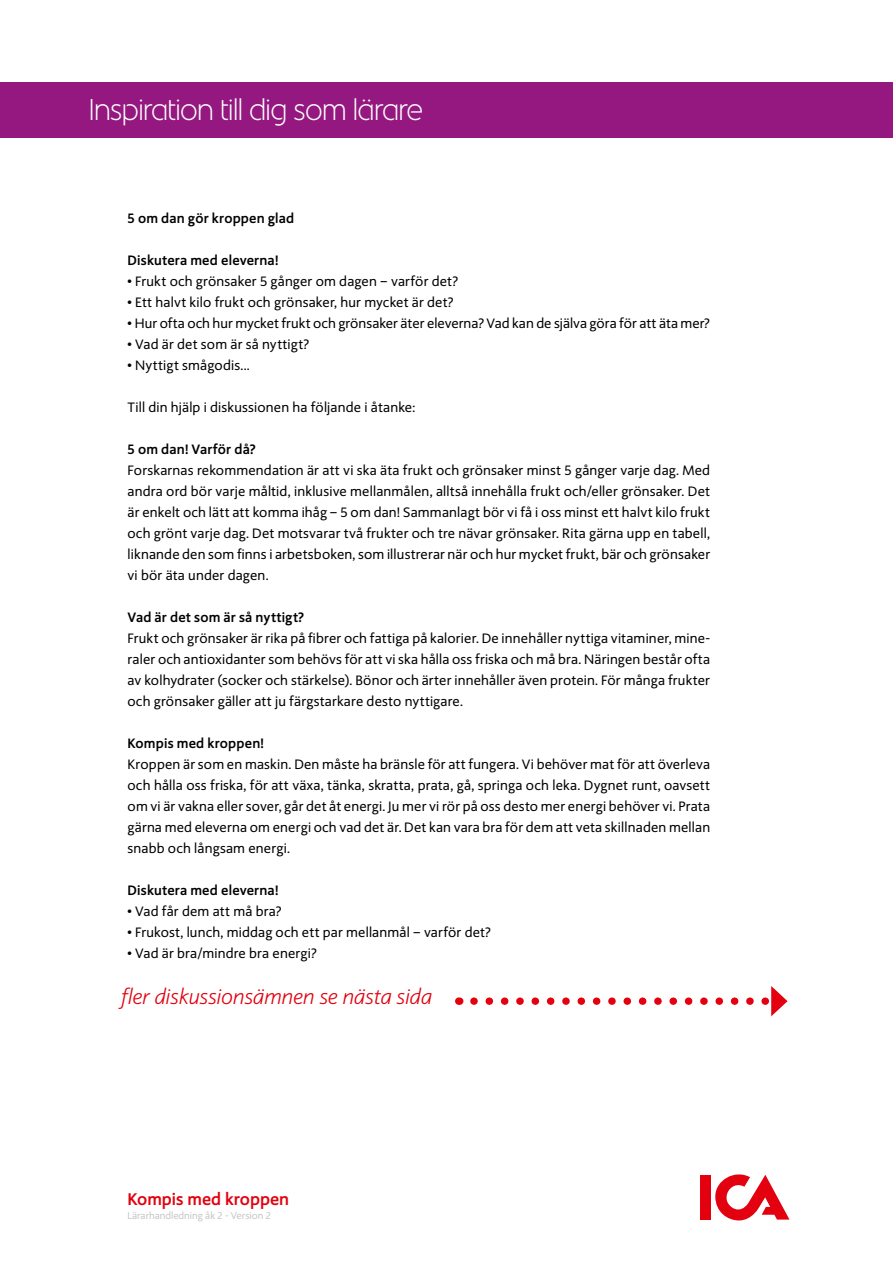
<style>
.page{position:relative;width:893px;height:1263px;background:#fff}
.page>*{position:absolute;margin:0;border:0;box-sizing:border-box;transform-origin:0 0}
.t1{font:300 30px "ICA Rubrik";color:#fff}
.t2{font:italic 300 21px "ICA Text";color:#e3000f}
.t3{font:700 16.8px "ICA Text";color:#e3000f}
.t4{font:13.5px/21px "ICA Text";letter-spacing:.015em;color:#000;text-align:justify}
.t5{font:700 13.5px "ICA Text";letter-spacing:.015em;color:#000}
.t6{font:9.75px "ICA Text";color:#c5c6c6}
</style>
<div class="page">
<div style="left:0;top:82px;width:893px;height:56px;background:#951881"></div>
<div style="left:700px;top:1175px;width:11px;height:44px;background:#e3000f"></div>
<svg style="left:715px;top:1174px;width:74px;height:46px"></svg>
<svg style="left:474px;top:986px;width:313px;height:30px"></svg>
<h1 class="t1" style="left:89px;top:93px;width:335px">Inspiration till dig som lärare</h1>
<p class="t5" style="left:128px;top:210px;width:168px">5 om dan gör kroppen glad</p>
<p class="t5" style="left:128px;top:252px;width:152px">Diskutera med eleverna!</p>
<p class="t4" style="left:128px;top:271px;width:332px">• Frukt och grönsaker 5 gånger om dagen – varför det?</p>
<p class="t4" style="left:128px;top:292px;width:327px">• Ett halvt kilo frukt och grönsaker, hur mycket är det?</p>
<p class="t4" style="left:128px;top:313px;width:584px">• Hur ofta och hur mycket frukt och grönsaker äter eleverna? Vad kan de själva göra för att äta mer?</p>
<p class="t4" style="left:128px;top:334px;width:183px">• Vad är det som är så nyttigt?</p>
<p class="t4" style="left:128px;top:355px;width:124px">• Nyttigt smågodis...</p>
<p class="t4" style="left:128px;top:397px;width:289px">Till din hjälp i diskussionen ha följande i åtanke:</p>
<p class="t5" style="left:128px;top:441px;width:130px">5 om dan! Varför då?</p>
<p class="t4" style="left:128px;top:460px;width:584px">Forskarnas rekommendation är att vi ska äta frukt och grönsaker minst 5 gånger varje dag. Med andra ord bör varje måltid, inklusive mellanmålen, alltså innehålla frukt och/eller grönsaker. Det är enkelt och lätt att komma ihåg – 5 om dan! Sammanlagt bör vi få i oss minst ett halvt kilo frukt och grönt varje dag. Det motsvarar två frukter och tre nävar grönsaker. Rita gärna upp en tabell, liknande den som finns i arbetsboken, som illustrerar när och hur mycket frukt, bär och grönsaker vi bör äta under dagen.</p>
<p class="t5" style="left:128px;top:609px;width:178px">Vad är det som är så nyttigt?</p>
<p class="t4" style="left:128px;top:628px;width:584px">Frukt och grönsaker är rika på fibrer och fattiga på kalorier. De innehåller nyttiga vitaminer, mine&shy;raler och antioxidanter som behövs för att vi ska hålla oss friska och må bra. Näringen består ofta av kolhydrater (socker och stärkelse). Bönor och ärter innehåller även protein. För många frukter och grönsaker gäller att ju färgstarkare desto nyttigare.</p>
<p class="t5" style="left:128px;top:735px;width:138px">Kompis med kroppen!</p>
<p class="t4" style="left:128px;top:754px;width:584px">Kroppen är som en maskin. Den måste ha bränsle för att fungera. Vi behöver mat för att överleva och hålla oss friska, för att växa, tänka, skratta, prata, gå, springa och leka. Dygnet runt, oavsett om vi är vakna eller sover, går det åt energi. Ju mer vi rör på oss desto mer energi behöver vi. Prata gärna med eleverna om energi och vad det är. Det kan vara bra för dem att veta skillnaden mellan snabb och långsam energi.</p>
<p class="t5" style="left:128px;top:882px;width:152px">Diskutera med eleverna!</p>
<p class="t4" style="left:128px;top:901px;width:155px">• Vad får dem att må bra?</p>
<p class="t4" style="left:128px;top:922px;width:365px">• Frukost, lunch, middag och ett par mellanmål – varför det?</p>
<p class="t4" style="left:128px;top:943px;width:191px">• Vad är bra/mindre bra energi?</p>
<h2 class="t2" style="left:121px;top:983px;width:313px">fler diskussionsämnen se nästa sida</h2>
<p class="t3" style="left:128px;top:1189px;width:163px">Kompis med kroppen</p>
<p class="t6" style="left:128px;top:1210px;width:145px">Lärarhandledning åk 2 - Version 2</p>
</div>
